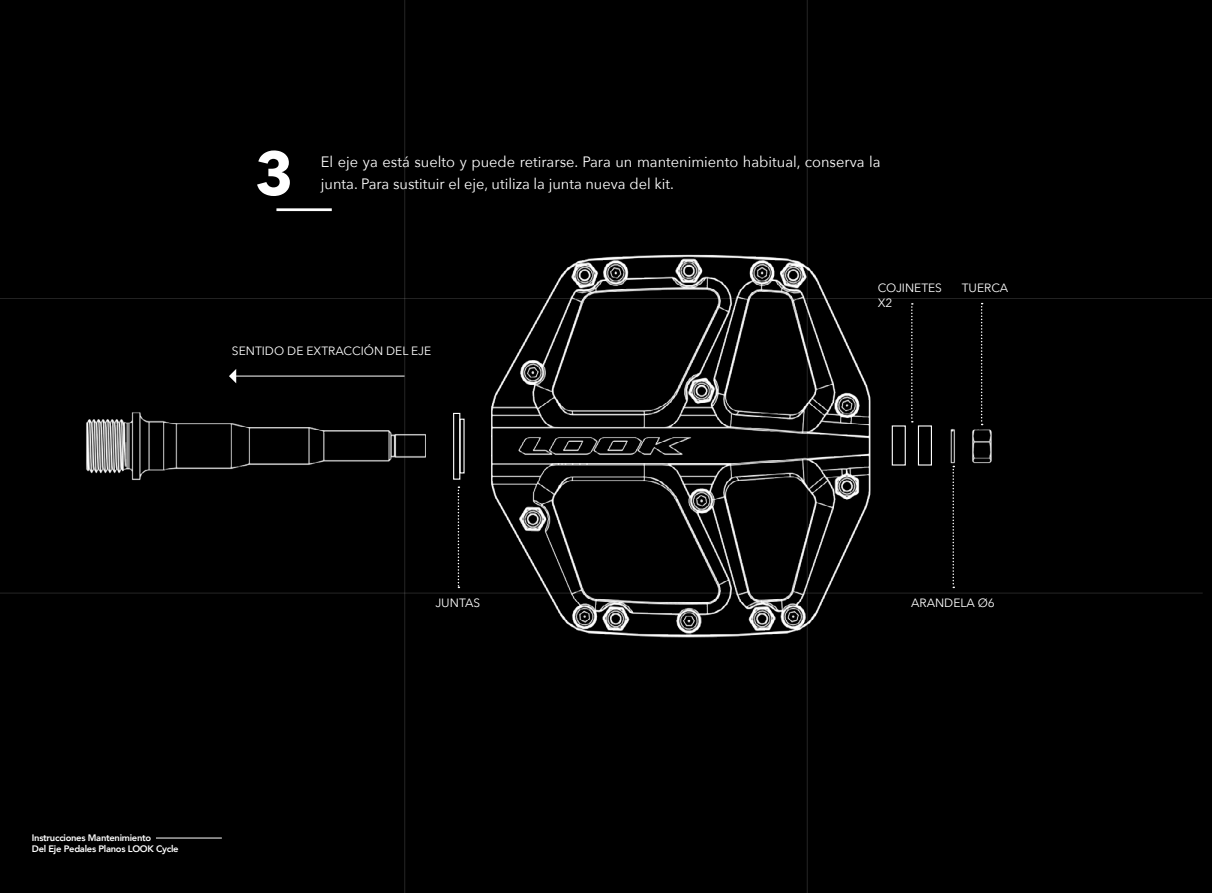
<style>
.page{position:relative;width:1212px;height:893px;background:#000}
.page>*{position:absolute;margin:0;border:0;box-sizing:border-box;transform-origin:0 0}
.t1{font:700 61.05px "Avenir Next";color:#fff}
.t2{font:15px/22.5px "Avenir Next";color:#fff}
.t3{font:12px "Avenir Next";color:#fff}
.t4{font:800 9.45px/11.2px "Avenir";letter-spacing:-.03em;color:#fff}
</style>
<div class="page">
<img style="left:491px;top:254px;width:398px;height:384px">
<hr style="left:276px;top:208px;width:56px;height:3px;background:#fff">
<hr style="left:0;top:298px;width:1212px;height:1px;background:#fff">
<hr style="left:0;top:593px;width:1203px;height:1px;background:#fff">
<hr style="left:807px;top:0;width:1px;height:893px;background:#fff">
<hr style="left:404px;top:0;width:1px;height:893px;background:#fff">
<svg style="left:952px;top:510px;width:2px;height:78px"></svg>
<svg style="left:981px;top:303px;width:1px;height:78px"></svg>
<img style="left:950px;top:382px;width:42px;height:127px">
<div style="left:918px;top:425px;width:14px;height:41px;border:1px solid #fff"></div>
<div style="left:892px;top:425px;width:14px;height:41px;border:1px solid #fff"></div>
<svg style="left:911px;top:303px;width:2px;height:119px"></svg>
<hr style="left:235px;top:376px;width:169px;height:1px;background:#fff">
<svg style="left:229px;top:369px;width:7px;height:14px"></svg>
<img style="left:86px;top:401px;width:340px;height:109px">
<div style="left:453px;top:413px;width:7px;height:67px;border:1px solid #fff"></div>
<div style="left:459px;top:419px;width:6px;height:54px;border:1px solid #fff"></div>
<svg style="left:458px;top:486px;width:1px;height:102px"></svg>
<hr style="left:156px;top:838px;width:66px;height:1px;background:#fff">
<h1 class="t1" style="left:255px;top:121px;width:40px">3</h1>
<p class="t2" style="left:321px;top:150px;width:561px">El eje ya está suelto y puede retirarse. Para un mantenimiento habitual, conserva la junta. Para sustituir el eje, utiliza la junta nueva del kit.</p>
<p class="t3" style="left:878px;top:278px;width:66px">COJINETES</p>
<p class="t3" style="left:962px;top:278px;width:48px">TUERCA</p>
<p class="t3" style="left:878px;top:292px;width:16px">X2</p>
<p class="t3" style="left:232px;top:340px;width:201px">SENTIDO DE EXTRACCIÓN DEL EJE</p>
<p class="t4" style="left:32px;top:832px;width:148px">Instrucciones Mantenimiento<br>Del Eje Pedales Planos LOOK Cycle</p>
<p class="t3" style="left:435px;top:592px;width:46px">JUNTAS</p>
<p class="t3" style="left:911px;top:592px;width:85px">ARANDELA Ø6</p>
</div>
